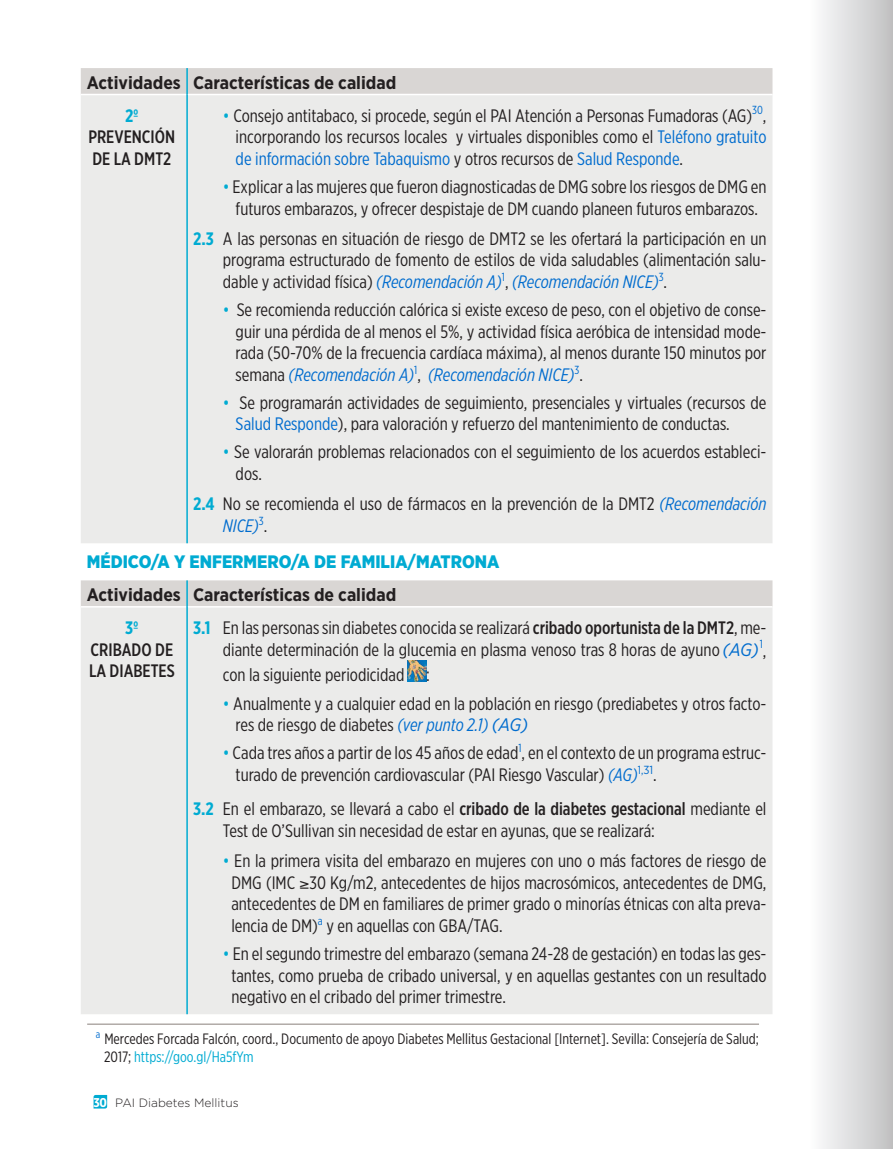
<style>
.page{position:relative;width:893px;height:1149px;background:#fff}
.page>*{position:absolute;margin:0;border:0;box-sizing:border-box;transform-origin:0 0}
.t1{font:18px/21.6px "Gotham X Narrow";color:#231f20}
.t2{font:700 18px "Gotham Narrow";color:#231f20}
.t3{font:500 18px/21.6px "Gotham X Narrow";color:#231f20}
.Heading_1{font:900 18px "Gotham Narrow";color:#00abd2}
.t4{font:700 18px "Gotham X Narrow";color:#00abd2}
.cuerpo_texto_sin_rej{font:15px/18px "Gotham X Narrow";color:#231f20}
.t5{font:300 12px "Gotham";color:#231f20}
.s1{color:#00abd2}
.s2{color:#006cce}
.s3{font-weight:700;color:#00abd2}
.s4{font-style:italic;color:#006cce}
.s5{font-weight:500}
.s6{font-family:"Gotham Narrow";font-style:italic;color:#006cce}
.s7{font-family:"Gotham X Narrow";font-weight:700;font-size:12.75px;color:#fff}
</style>
<div class="page">
<svg style="left:94px;top:1094px;width:13px;height:14px"></svg>
<div style="left:81px;top:68px;width:691px;height:26px;background:#d9d6d4"></div>
<div style="left:81px;top:95px;width:691px;height:448px;background:#ebebea"></div>
<hr style="left:186px;top:68px;width:2px;height:26px;background:#00abd2">
<hr style="left:186px;top:94px;width:2px;height:449px;background:#00abd2">
<div style="left:81px;top:580px;width:691px;height:26px;background:#d9d6d4"></div>
<div style="left:81px;top:608px;width:691px;height:405px;background:#ebebea"></div>
<hr style="left:186px;top:580px;width:2px;height:26px;background:#00abd2">
<hr style="left:186px;top:606px;width:2px;height:407px;background:#00abd2">
<img style="left:408px;top:660px;width:18px;height:21px">
<hr style="left:87px;top:1023px;width:672px;height:1px;background:#968e8a">
<div style="left:799px;top:0;width:94px;height:1148px;background:linear-gradient(to right,#fff,#c2c2c3)"></div>
<p class="t2" style="left:87px;top:71px;width:96px">Actividades</p>
<p class="t2" style="left:193px;top:71px;width:205px">Características de calidad</p>
<p class="t4" style="left:125px;top:104px;width:15px">2º</p>
<p class="t3" style="left:88px;top:126px;width:88px">PREVENCIÓN<br>DE LA DMT2</p>
<p class="t1" style="left:236px;top:104px;width:532px;text-align:justify;text-indent:-13px"><span class="s1">•</span> Consejo antitabaco, si procede, según el PAI Atención a Personas Fumadoras (AG)<sup>30</sup>, incorporando los recursos locales y virtuales disponibles como el <span class="s2">Teléfono gratuito de información sobre Tabaquismo</span> y otros recursos de <span class="s2">Salud Responde</span>.</p>
<p class="t1" style="left:223px;top:175px;width:545px;text-align:center"><span class="s1">•</span> Explicar a las mujeres que fueron diagnosticadas de DMG sobre los riesgos de DMG en futuros embarazos, y ofrecer despistaje de DM cuando planeen futuros embarazos.</p>
<p class="t1" style="left:223px;top:227px;width:545px;text-align:justify;text-indent:-30px"><span class="s3">2.3</span> A las personas en situación de riesgo de DMT2 se les ofertará la participación en un programa estructurado de fomento de estilos de vida saludables (alimentación salu&shy;dable y actividad física) <span class="s4">(Recomendación A)</span><sup>1</sup>, <span class="s4">(Recomendación NICE)</span><sup>3</sup>.</p>
<p class="t1" style="left:236px;top:298px;width:532px;text-align:justify;text-indent:-13px"><span class="s1">•</span> Se recomienda reducción calórica si existe exceso de peso, con el objetivo de conse&shy;guir una pérdida de al menos el 5%, y actividad física aeróbica de intensidad mode&shy;rada (50-70% de la frecuencia cardíaca máxima), al menos durante 150 minutos por semana <span class="s4">(Recomendación A)</span><sup>1</sup>, <span class="s4">(Recomendación NICE)</span><sup>3</sup>.</p>
<p class="t1" style="left:236px;top:391px;width:532px;text-indent:-13px"><span class="s1">•</span> Se programarán actividades de seguimiento, presenciales y virtuales (recursos de<br><span class="s2">Salud Responde</span>), para valoración y refuerzo del mantenimiento de conductas.</p>
<p class="t1" style="left:236px;top:441px;width:532px;text-indent:-13px"><span class="s1">•</span> Se valorarán problemas relacionados con el seguimiento de los acuerdos estableci&shy;dos.</p>
<p class="t1" style="left:223px;top:492px;width:545px;text-indent:-30px"><span class="s3">2.4</span> No se recomienda el uso de fármacos en la prevención de la DMT2 <span class="s4">(Recomendación<br>NICE)</span><sup>3</sup>.</p>
<p class="Heading_1" style="left:87px;top:549px;width:414px">MÉDICO/A Y ENFERMERO/A DE FAMILIA/MATRONA</p>
<p class="t2" style="left:87px;top:582px;width:96px">Actividades</p>
<p class="t2" style="left:193px;top:582px;width:205px">Características de calidad</p>
<p class="t4" style="left:125px;top:616px;width:15px">3º</p>
<p class="t3" style="left:89px;top:638px;width:87px">CRIBADO DE<br>LA DIABETES</p>
<p class="t1" style="left:193px;top:616px;width:575px;text-align:right"><span class="s3">3.1</span> En las personas sin diabetes conocida se realizará <span class="s5">cribado oportunista de la DMT2</span>, me&shy;diante determinación de la glucemia en plasma venoso tras 8 horas de ayuno <span class="s6">(AG)</span><sup>1</sup>,</p>
<p class="t1" style="left:223px;top:663px;width:209px">con la siguiente periodicidad :</p>
<p class="t1" style="left:236px;top:692px;width:532px;text-indent:-13px"><span class="s1">•</span> Anualmente y a cualquier edad en la población en riesgo (prediabetes y otros facto&shy;res de riesgo de diabetes <span class="s4">(ver punto 2.1)</span> <span class="s6">(AG)</span></p>
<p class="t1" style="left:236px;top:741px;width:532px;text-indent:-13px"><span class="s1">•</span> Cada tres años a partir de los 45 años de edad<sup>1</sup>, en el contexto de un programa estruc&shy;turado de prevención cardiovascular (PAI Riesgo Vascular) <span class="s4">(AG)</span><sup>1,</sup><sup>31</sup>.</p>
<p class="t1" style="left:223px;top:797px;width:545px;text-indent:-30px"><span class="s3">3.2</span> En el embarazo, se llevará a cabo el <span class="s5">cribado de la diabetes gestacional</span> mediante el<br>Test de O’Sullivan sin necesidad de estar en ayunas, que se realizará:</p>
<p class="t1" style="left:231px;top:849px;width:537px;text-align:justify;text-indent:-9px"><span class="s1">•</span> En la primera visita del embarazo en mujeres con uno o más factores de riesgo de DMG (IMC ≥30 Kg/m2, antecedentes de hijos macrosómicos, antecedentes de DMG, antecedentes de DM en familiares de primer grado o minorías étnicas con alta preva&shy;lencia de DM)<sup>a</sup> y en aquellas con GBA/TAG.</p>
<p class="t1" style="left:231px;top:942px;width:537px;text-align:justify;text-indent:-9px"><span class="s1">•</span> En el segundo trimestre del embarazo (semana 24-28 de gestación) en todas las ges&shy;tantes, como prueba de cribado universal, y en aquellas gestantes con un resultado negativo en el cribado del primer trimestre.</p>
<p class="cuerpo_texto_sin_rej" style="left:104px;top:1029px;width:656px;text-indent:-9px"><sup>a</sup> Mercedes Forcada Falcón, coord., Documento de apoyo Diabetes Mellitus Gestacional [Internet]. Sevilla: Consejería de Salud;<br>2017; <span class="s1">https://goo.gl/Ha5fYm</span></p>
<p class="t5" style="left:94px;top:1094px;width:147px"><span class="s7">30</span> PAI Diabetes Mellitus</p>
</div>
